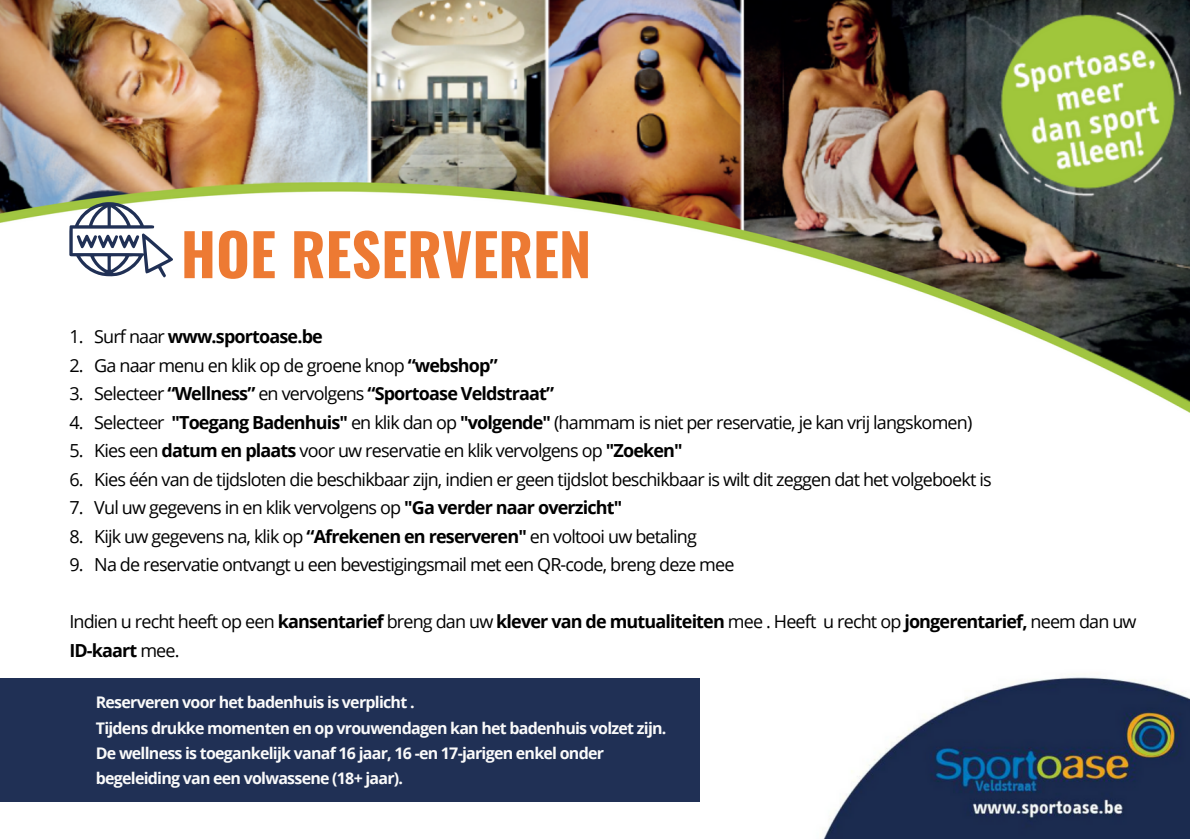
<style>
.page{position:relative;width:1190px;height:839px;background:#fff}
.page>*{position:absolute;margin:0;border:0;box-sizing:border-box;transform-origin:0 0}
.t1{font:700 58px "Oswald";color:#ed7a33}
.t2{font:18px/28.4px "Open Sans";letter-spacing:-.045em;color:#000}
.t3{font:700 18px "Open Sans";letter-spacing:-.045em;color:#000}
.t4{font:700 16px/25.4px "Open Sans";letter-spacing:-.045em;color:#fafafa}
.s1{font-weight:400}
.s2{font-weight:700}
</style>
<div class="page">
<img style="left:0;top:0;width:1190px;height:838px">
<div style="left:0;top:295px;width:350px;height:61px;background:#fff"></div>
<div style="left:0;top:678px;width:699px;height:124px;background:#203055"></div>
<svg style="left:69px;top:202px;width:104px;height:75px"></svg>
<p class="t1" style="left:181px;top:209px;width:412px">HOE RESERVEREN</p>
<h1 class="t3" style="left:69px;top:324px;width:255px"><span class="s1">1. Surf naar</span> www.sportoase.be</h1>
<p class="t2" style="left:69px;top:350px;width:430px">2. Ga naar menu en klik op de groene knop <span class="s2">“webshop”</span></p>
<h2 class="t3" style="left:69px;top:381px;width:486px"><span class="s1">3. Selecteer</span> “Wellness” <span class="s1">en vervolgens</span> “Sportoase Veldstraat”</h2>
<h2 class="t2" style="left:69px;top:407px;width:904px">4. Selecteer <span class="s2">"Toegang Badenhuis"</span> en klik dan op <span class="s2">"volgende"</span> (hammam is niet per reservatie, je kan vrij langskomen)</h2>
<h2 class="t2" style="left:69px;top:436px;width:615px">5. Kies een <span class="s2">datum en plaats</span> voor uw reservatie en klik vervolgens op <span class="s2">"Zoeken"</span></h2>
<h2 class="t2" style="left:69px;top:464px;width:924px">6. Kies één van de tijdsloten die beschikbaar zijn, indien er geen tijdslot beschikbaar is wilt dit zeggen dat het volgeboekt is</h2>
<h2 class="t2" style="left:69px;top:493px;width:554px">7. Vul uw gegevens in en klik vervolgens op <span class="s2">"Ga verder naar overzicht"</span></h2>
<h2 class="t2" style="left:69px;top:521px;width:629px">8. Kijk uw gegevens na, klik op <span class="s2">“Afrekenen en reserveren"</span> en voltooi uw betaling</h2>
<h2 class="t2" style="left:69px;top:550px;width:667px">9. Na de reservatie ontvangt u een bevestigingsmail met een QR-code, breng deze mee</h2>
<h2 class="t2" style="left:69px;top:607px;width:1069px">Indien u recht heeft op een <span class="s2">kansentarief</span> breng dan uw <span class="s2">klever van de mutualiteiten</span> mee . Heeft u recht op <span class="s2">jongerentarief,</span> neem dan uw<br><span class="s2">ID-kaart</span> mee.</h2>
<p class="t4" style="left:96px;top:689px;width:320px">Reserveren voor het badenhuis is verplicht .</p>
<p class="t4" style="left:96px;top:714px;width:572px">Tijdens drukke momenten en op vrouwendagen kan het badenhuis volzet zijn.</p>
<p class="t4" style="left:96px;top:740px;width:510px">De wellness is toegankelijk vanaf 16 jaar, 16 -en 17-jarigen enkel onder begeleiding van een volwassene (18+ jaar).</p>
</div>
